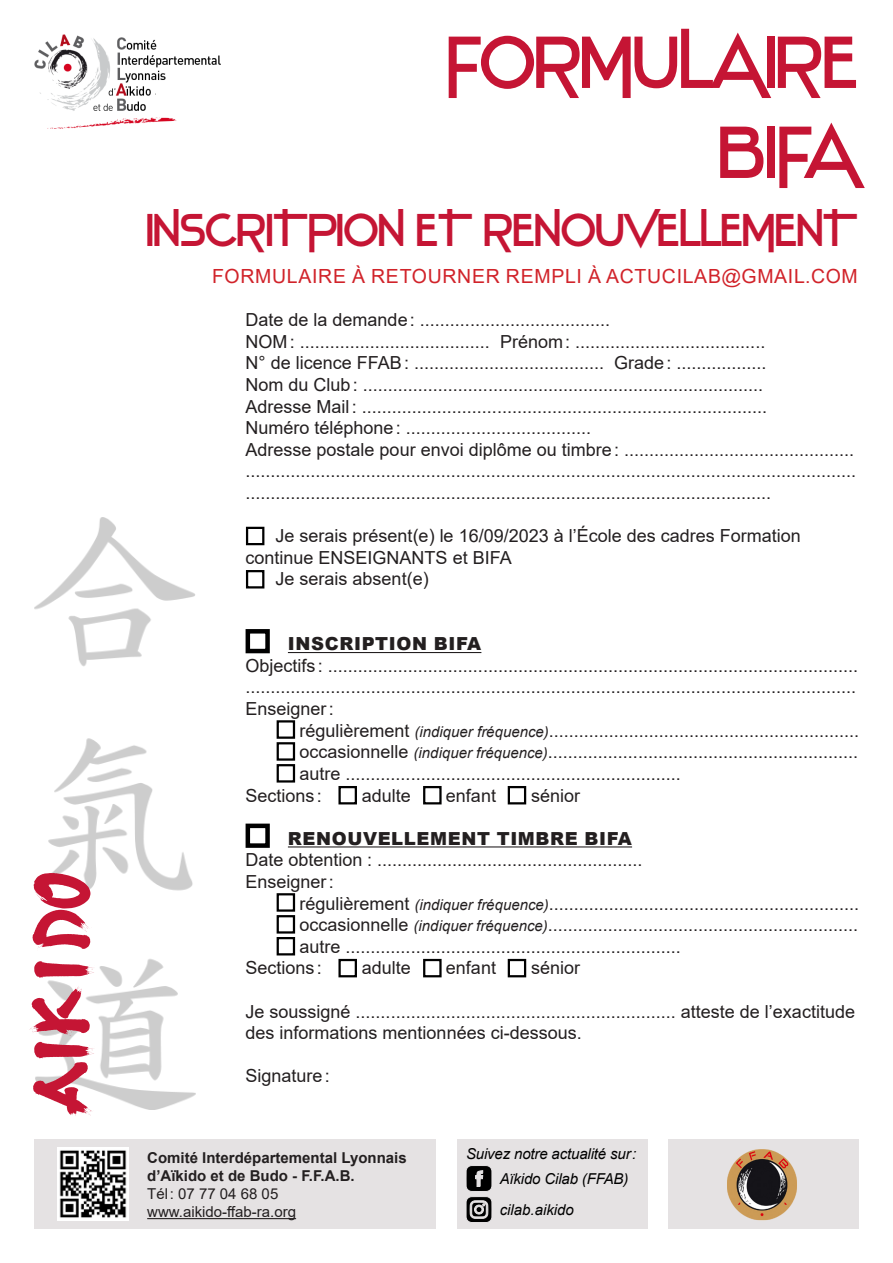
<style>
.page{position:relative;width:893px;height:1263px;background:#fff}
.page>*{position:absolute;margin:0;border:0;box-sizing:border-box;transform-origin:0 0}
.t1{font:96px "Fujimaru";letter-spacing:-.19em;color:#c51534}
.t2{font:72px "Stentiga";letter-spacing:-.03em;color:#c51534}
.t3{font:45px "Stentiga";letter-spacing:-.03em;color:#c51534}
.t4{font:19.5px "Arial";letter-spacing:.035em;color:#d1232a}
.t5{font:18px/21.6px "Arial";color:#231f20}
.t6{font:900 18px "Arial";letter-spacing:.035em;color:#231f20}
.t7{font:700 15px "Arial";color:#231f20}
.t8{font:italic 15px "Arial";letter-spacing:-.01em;color:#000}
.t9{font:15px "Arial";color:#231f20}
.s1{font-style:italic;font-size:15px}
</style>
<div class="page">
<div style="left:34px;top:1140px;width:402px;height:89px;background:#e5e2e3"></div>
<div style="left:457px;top:1140px;width:190px;height:89px;background:#e5e2e3"></div>
<div style="left:669px;top:1140px;width:190px;height:89px;background:#e5e2e3"></div>
<img style="left:34px;top:517px;width:162px;height:593px">
<img style="left:34px;top:34px;width:187px;height:95px">
<img style="left:727px;top:1149px;width:70px;height:71px">
<hr style="left:147px;top:1218px;width:149px;height:1px;background:#231f20">
<img style="left:58px;top:1148px;width:71px;height:73px">
<svg style="left:466px;top:1165px;width:26px;height:58px"></svg>
<div style="left:476px;top:1206px;width:6px;height:7px;border:1px solid #e5e2e3;border-radius:50%"></div>
<hr style="left:288px;top:652px;width:193px;height:1px;background:#231f20">
<hr style="left:288px;top:846px;width:344px;height:1px;background:#231f20">
<div style="left:246px;top:527px;width:18px;height:18px;border:2px solid #000"></div>
<div style="left:246px;top:629px;width:24px;height:24px;border:4px solid #000"></div>
<div style="left:246px;top:824px;width:24px;height:24px;border:4px solid #000"></div>
<div style="left:277px;top:720px;width:18px;height:19px;border:2px solid #000"></div>
<div style="left:277px;top:893px;width:18px;height:19px;border:2px solid #000"></div>
<div style="left:277px;top:742px;width:18px;height:19px;border:2px solid #000"></div>
<div style="left:277px;top:915px;width:18px;height:18px;border:2px solid #000"></div>
<div style="left:277px;top:764px;width:18px;height:18px;border:2px solid #000"></div>
<div style="left:277px;top:937px;width:18px;height:18px;border:2px solid #000"></div>
<div style="left:338px;top:786px;width:19px;height:18px;border:2px solid #000"></div>
<div style="left:338px;top:959px;width:19px;height:18px;border:2px solid #000"></div>
<div style="left:423px;top:786px;width:19px;height:18px;border:2px solid #000"></div>
<div style="left:423px;top:959px;width:19px;height:18px;border:2px solid #000"></div>
<div style="left:508px;top:786px;width:18px;height:18px;border:2px solid #000"></div>
<div style="left:508px;top:959px;width:18px;height:18px;border:2px solid #000"></div>
<div style="left:246px;top:570px;width:18px;height:18px;border:2px solid #000"></div>
<p class="t1" style="left:11px;top:1118px;width:258px;rotate:-90deg">AIKIDO</p>
<p class="t2" style="left:445px;top:20px;width:415px">FORMULAIRE</p>
<p class="t2" style="left:717px;top:110px;width:143px">BIFA</p>
<p class="t3" style="left:145px;top:203px;width:714px">INSCRITPION ET RENOUVELLEMENT</p>
<p class="t4" style="left:212px;top:263px;width:647px">FORMULAIRE À RETOURNER REMPLI À ACTUCILAB@GMAIL.COM</p>
<p class="t5" style="left:246px;top:309px;width:366px">Date de la demande: ......................................</p>
<p class="t5" style="left:246px;top:331px;width:521px">NOM : ...................................... Prénom : ......................................</p>
<p class="t5" style="left:246px;top:352px;width:522px">N° de licence FFAB : ...................................... Grade : ..................</p>
<p class="t5" style="left:246px;top:374px;width:519px">Nom du Club : ................................................................................</p>
<p class="t5" style="left:246px;top:395px;width:523px">Adresse Mail : .................................................................................</p>
<p class="t5" style="left:246px;top:417px;width:347px">Numéro téléphone : .....................................</p>
<p class="t5" style="left:246px;top:439px;width:612px;text-align:justify">Adresse postale pour envoi diplôme ou timbre : .............................................. .......................................................................................................................... .........................................................................................................</p>
<p class="t5" style="left:246px;top:525px;width:557px;text-indent:30px">Je serais présent(e) le 16/09/2023 à l’École des cadres Formation continue ENSEIGNANTS et BIFA</p>
<p class="t5" style="left:276px;top:568px;width:155px">Je serais absent(e)</p>
<p class="t6" style="left:288px;top:631px;width:195px">INSCRIPTION BIFA</p>
<p class="t5" style="left:246px;top:655px;width:614px">Objectifs : .......................................................................................................... ..........................................................................................................................</p>
<p class="t5" style="left:246px;top:698px;width:90px">Enseigner :</p>
<p class="t5" style="left:300px;top:719px;width:561px">régulièrement <span class="s1">(indiquer fréquence)</span>..............................................................</p>
<p class="t5" style="left:300px;top:741px;width:560px">occasionnelle <span class="s1">(indiquer fréquence)</span>.............................................................. autre ...................................................................</p>
<p class="t5" style="left:246px;top:784px;width:78px">Sections :</p>
<p class="t5" style="left:362px;top:784px;width:51px">adulte</p>
<p class="t5" style="left:446px;top:784px;width:52px">enfant</p>
<p class="t5" style="left:531px;top:784px;width:51px">sénior</p>
<p class="t6" style="left:288px;top:825px;width:345px">RENOUVELLEMENT TIMBRE BIFA</p>
<p class="t5" style="left:246px;top:849px;width:398px">Date obtention : .....................................................</p>
<p class="t5" style="left:246px;top:871px;width:90px">Enseigner :</p>
<p class="t5" style="left:300px;top:892px;width:561px">régulièrement <span class="s1">(indiquer fréquence)</span>..............................................................</p>
<p class="t5" style="left:300px;top:914px;width:560px">occasionnelle <span class="s1">(indiquer fréquence)</span>.............................................................. autre ...................................................................</p>
<p class="t5" style="left:246px;top:957px;width:78px">Sections :</p>
<p class="t5" style="left:362px;top:957px;width:51px">adulte</p>
<p class="t5" style="left:446px;top:957px;width:52px">enfant</p>
<p class="t5" style="left:531px;top:957px;width:51px">sénior</p>
<p class="t5" style="left:246px;top:1000px;width:611px">Je soussigné ................................................................ atteste de l’exactitude des informations mentionnées ci-dessous.</p>
<p class="t5" style="left:246px;top:1065px;width:86px">Signature :</p>
<p class="t7" style="left:147px;top:1147px;width:261px">Comité Interdépartemental Lyonnais</p>
<p class="t7" style="left:147px;top:1165px;width:209px">d’Aïkido et de Budo - F.F.A.B.</p>
<p class="t9" style="left:147px;top:1183px;width:133px">Tél: 07 77 04 68 05</p>
<p class="t9" style="left:147px;top:1201px;width:150px">www.aikido-ffab-ra.org</p>
<p class="t8" style="left:466px;top:1144px;width:172px">Suivez notre actualité sur:</p>
<p class="t8" style="left:500px;top:1169px;width:130px">Aïkido Cilab (FFAB)</p>
<p class="t8" style="left:500px;top:1200px;width:76px">cilab.aikido</p>
</div>
